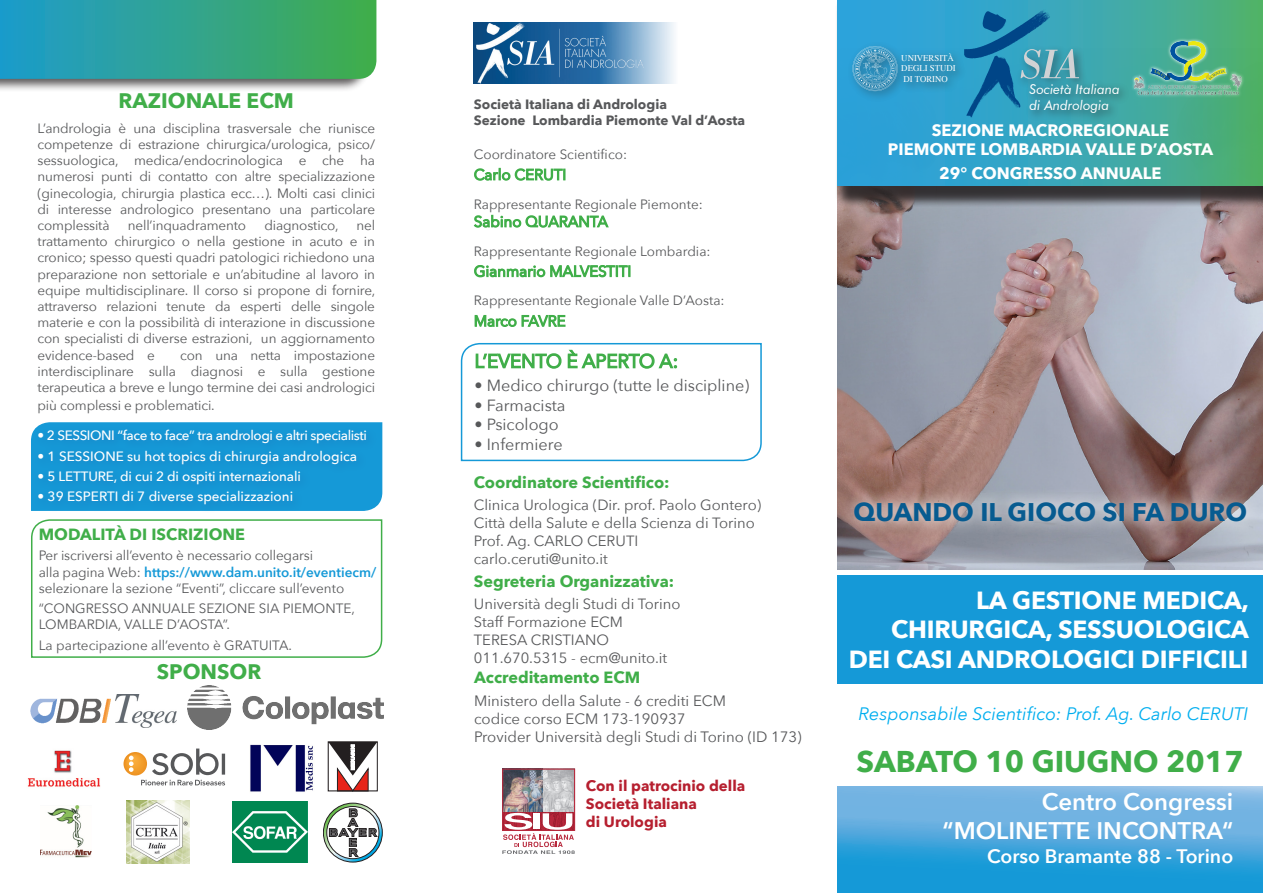
<style>
.page{position:relative;width:1263px;height:893px;background:#fff}
.page>*{position:absolute;margin:0;border:0;box-sizing:border-box;transform-origin:0 0}
.t1{font:700 30px "Avenir Next";color:#40ae49}
.t2{font:700 25.5px "Avenir Next";color:#075b90}
.t3{font:700 24.75px "Avenir Next";letter-spacing:-.01em;color:#fff}
.t4{font:600 24px/28.8px "Avenir Next";color:#fff;text-align:right}
.t5{font:700 21px "Avenir Next";color:#40ae49}
.t6{font:600 19.5px "Avenir Next";color:#fff}
.t7{font:italic 18px "Avenir Next";color:#00aeef}
.t8{font:700 16.5px/19.8px "Avenir Next";color:#fff;text-align:center}
.t9{font:700 16.2px "Avenir Next";color:#40ae49}
.t10{font:16.2px "Avenir Next";color:#57585a}
.t11{font:15px/18px "Avenir Next";color:#57585a}
.t12{font:700 15px/18px "Avenir Next";color:#b61f2f}
.t13{font:15px "Avenir Next";color:#40ae49}
.t14{font:14.85px/17.9px "Avenir Next";color:#57585a}
.t15{font:13.5px/16.2px "Avenir Next";letter-spacing:-.01em;color:#57585a;text-align:justify}
.t16{font:500 13.5px "Avenir Next";letter-spacing:-.005em;color:#fff}
.t17{font:700 13.5px/16.2px "Avenir Next";color:#57585a}
.t18{font:500 13.5px "Avenir Next";letter-spacing:-.03em;color:#fff}
.t19{font:italic 13.5px/16.2px "Futura BT";color:#fff}
.t20{font:8.85px/10.5px "Times";color:#fff}
.s1{font-weight:600;color:#1599d7}
</style>
<div class="page">
<img style="left:838px;top:208px;width:425px;height:362px">
<svg style="left:31px;top:519px;width:352px;height:139px"></svg>
<svg style="left:31px;top:422px;width:352px;height:89px;background:#36a7dc"></svg>
<svg style="left:838px;top:786px;width:425px;height:107px;background:#4ba8dd"></svg>
<div style="left:838px;top:576px;width:425px;height:108px;background:#1599d7"></div>
<div style="left:835px;top:0;width:428px;height:208px;background:#231f20;opacity:.75"></div>
<svg style="left:838px;top:0;width:425px;height:185px;background:#3ba7ae"></svg>
<div style="left:0;top:0;width:371px;height:92px;background:#231f20;opacity:.75"></div>
<svg style="left:0;top:0;width:376px;height:79px;background:#30a48c"></svg>
<svg style="left:474px;top:167px;width:91px;height:14px"></svg>
<svg style="left:473px;top:214px;width:136px;height:14px"></svg>
<svg style="left:474px;top:265px;width:156px;height:13px"></svg>
<div style="left:847px;top:41px;width:62px;height:61px;background:#231f20;opacity:.75"></div>
<svg style="left:852px;top:46px;width:46px;height:45px;background:#4a9ec6"></svg>
<div style="left:897px;top:49px;width:69px;height:44px;background:#231f20;opacity:.75"></div>
<svg style="left:1131px;top:38px;width:114px;height:60px"></svg>
<img style="left:1134px;top:42px;width:108px;height:53px">
<img style="left:474px;top:23px;width:201px;height:60px">
<svg style="left:460px;top:315px;width:302px;height:147px"></svg>
<div style="left:34px;top:425px;width:344px;height:90px;background:#1596d4"></div>
<svg style="left:839px;top:487px;width:422px;height:50px;background:#a6989a"></svg>
<svg style="left:327px;top:741px;width:51px;height:50px"></svg>
<img style="left:30px;top:698px;width:81px;height:26px">
<img style="left:116px;top:695px;width:61px;height:32px">
<svg style="left:123px;top:748px;width:102px;height:37px"></svg>
<svg style="left:323px;top:803px;width:59px;height:59px"></svg>
<img style="left:27px;top:750px;width:74px;height:37px">
<img style="left:250px;top:744px;width:63px;height:48px">
<img style="left:188px;top:685px;width:196px;height:45px">
<img style="left:40px;top:805px;width:52px;height:53px">
<img style="left:126px;top:800px;width:64px;height:63px">
<img style="left:232px;top:801px;width:76px;height:61px">
<div style="left:1015px;top:44px;width:74px;height:46px;background:#231f20;opacity:.5"></div>
<svg style="left:1059px;top:49px;width:20px;height:30px"></svg>
<img style="left:955px;top:7px;width:104px;height:123px">
<div style="left:1025px;top:79px;width:105px;height:45px;background:#231f20;opacity:.75"></div>
<img style="left:502px;top:768px;width:73px;height:86px">
<h3 class="t5" style="left:119px;top:83px;width:177px">RAZIONALE ECM</h3>
<p class="t15" style="left:38px;top:119px;width:339px">L’andrologia è una disciplina trasversale che riunisce competenze di estrazione chirurgica/urologica, psico/ sessuologica, medica/endocrinologica e che ha numerosi punti di contatto con altre specializzazione (ginecologia, chirurgia plastica ecc…). Molti casi clinici di interesse andrologico presentano una particolare complessità</p>
<p class="t15" style="left:38px;top:217px;width:339px;text-indent:319px">nel trattamento chirurgico o nella gestione in acuto e in cronico; spesso questi quadri patologici richiedono una preparazione non settoriale e un’abitudine al lavoro in equipe multidisciplinare. Il corso si propone di fornire, attraverso relazioni tenute da esperti delle singole materie e con la possibilità di interazione in discussione con specialisti di diverse estrazioni, un aggiornamento evidence-based e</p>
<p class="t15" style="left:128px;top:217px;width:120px">nell’inquadramento</p>
<p class="t15" style="left:264px;top:217px;width:76px">diagnostico,</p>
<p class="t15" style="left:38px;top:346px;width:339px;text-indent:143px">con una netta impostazione interdisciplinare sulla diagnosi e sulla gestione terapeutica a breve e lungo termine dei casi andrologici</p>
<p class="t15" style="left:38px;top:397px;width:179px">più complessi e problematici.</p>
<p class="t18" style="left:38px;top:424px;width:331px">• 2 sessioni “face to face” tra andrologi e altri specialisti</p>
<p class="t16" style="left:38px;top:444px;width:321px">• 1 sessione su hot topics di chirurgia andrologica</p>
<p class="t16" style="left:38px;top:465px;width:265px">• 5 letture, di cui 2 di ospiti internazionali</p>
<p class="t16" style="left:38px;top:485px;width:257px">• 39 esperti di 7 diverse specializzazioni</p>
<p class="t9" style="left:39px;top:520px;width:27px">Modali</p>
<p class="t9" style="left:106px;top:520px;width:62px">Tà dI Iscrizione</p>
<p class="t15" style="left:39px;top:547px;width:339px;text-align:left">Per iscriversi all’evento è necessario collegarsi<br>alla pagina Web: <span class="s1">https://www.dam.unito.it/eventiecm/ </span>selezionare la sezione “Eventi”, cliccare sull’evento</p>
<p class="t15" style="left:39px;top:600px;width:318px">“CONGRESSO ANNUALE SEZIONE SIA PIEMONTE,<br>LOMBARDIA, VALLE D’AOSTA”.</p>
<p class="t15" style="left:39px;top:636px;width:255px">La partecipazione all’evento è GRATUITA.</p>
<h3 class="t5" style="left:157px;top:653px;width:106px">SPONSOR</h3>
<p class="t17" style="left:474px;top:96px;width:273px">Società Italiana di Andrologia<br>Sezione Lombardia Piemonte Val d’Aosta</p>
<p class="t15" style="left:474px;top:146px;width:155px">Coordinatore Scientifico:</p>
<p class="t15" style="left:474px;top:195px;width:230px">Rappresentante Regionale Piemonte:</p>
<p class="t15" style="left:474px;top:242px;width:238px">Rappresentante Regionale Lombardia:</p>
<p class="t13" style="left:474px;top:259px;width:159px">Gianmario MALVESTITI</p>
<p class="t15" style="left:474px;top:292px;width:252px">Rappresentante Regionale Valle D’Aosta:</p>
<p class="t10" style="left:475px;top:372px;width:276px">• Medico chirurgo (tutte le discipline)</p>
<p class="t10" style="left:475px;top:391px;width:93px">• Farmacista</p>
<p class="t10" style="left:475px;top:411px;width:86px">• Psicologo</p>
<p class="t10" style="left:475px;top:430px;width:90px">• Infermiere</p>
<p class="t9" style="left:474px;top:468px;width:197px">Coordinatore Scientifico:</p>
<p class="t14" style="left:474px;top:495px;width:289px">Clinica Urologica (Dir. prof. Paolo Gontero)<br>Città della Salute e della Scienza di Torino Prof. Ag. Carlo Ceruti<br>carlo.ceruti@unito.it</p>
<p class="t9" style="left:474px;top:568px;width:202px">Segreteria Organizzativa:</p>
<p class="t14" style="left:474px;top:595px;width:208px">Università degli Studi di Torino<br>Staff Formazione ECM<br>Teresa</p>
<p class="t14" style="left:474px;top:630px;width:195px;text-indent:123px">o<br>011.670.5315 - ecm@unito.it</p>
<p class="t14" style="left:531px;top:630px;width:20px">Cristian</p>
<p class="t9" style="left:474px;top:664px;width:168px">Accreditamento ECM</p>
<p class="t11" style="left:474px;top:691px;width:329px">Ministero della Salute - 6 crediti ECM<br>codice corso ECM 173-190937<br>Provider Università degli Studi di Torino (ID 173)</p>
<p class="t12" style="left:586px;top:777px;width:161px">Con il patrocinio della<br>Società Italiana<br>di Urologia</p>
<p class="t20" style="left:901px;top:52px;width:56px">UNIVERSITÀ<br>DEGLI STUDI<br>DI TORINO</p>
<p class="t19" style="left:1029px;top:81px;width:92px">Società Italiana di Andrologia</p>
<p class="t8" style="left:888px;top:120px;width:327px">SEZIONE MACROREGIONALE<br>PIEMONTE LOMBARDIA VALLE D’AOSTA</p>
<p class="t8" style="left:939px;top:163px;width:224px">29° CONGRESSO ANNUALE</p>
<h2 class="t2" style="left:853px;top:490px;width:395px">QUANDO IL GIOCO SI FA DURO</h2>
<h3 class="t3" style="left:976px;top:578px;width:53px">La gestione</h3>
<h3 class="t3" style="left:1142px;top:578px;width:18px">medica</h3>
<h3 class="t3" style="left:1241px;top:578px;width:9px">,</h3>
<h3 class="t3" style="left:891px;top:608px;width:52px">chirurgica</h3>
<h3 class="t3" style="left:1046px;top:608px;width:30px">, sessuologica</h3>
<h3 class="t3" style="left:849px;top:638px;width:14px">dei</h3>
<h3 class="t3" style="left:896px;top:638px;width:15px">casi</h3>
<h3 class="t3" style="left:958px;top:638px;width:17px">andrologici</h3>
<h3 class="t3" style="left:1141px;top:638px;width:66px">di fficili</h3>
<h3 class="t7" style="left:859px;top:699px;width:391px">Responsabile Scientifico: Prof. Ag. Carlo CERUTI</h3>
<h1 class="t1" style="left:856px;top:735px;width:389px">SABATO 10 GIUGNO 2017</h1>
<h3 class="t4" style="left:942px;top:787px;width:292px">Centro Congressi “molinette incontra“</h3>
<h3 class="t6" style="left:987px;top:839px;width:248px">Corso Bramante 88 - Torino</h3>
</div>
